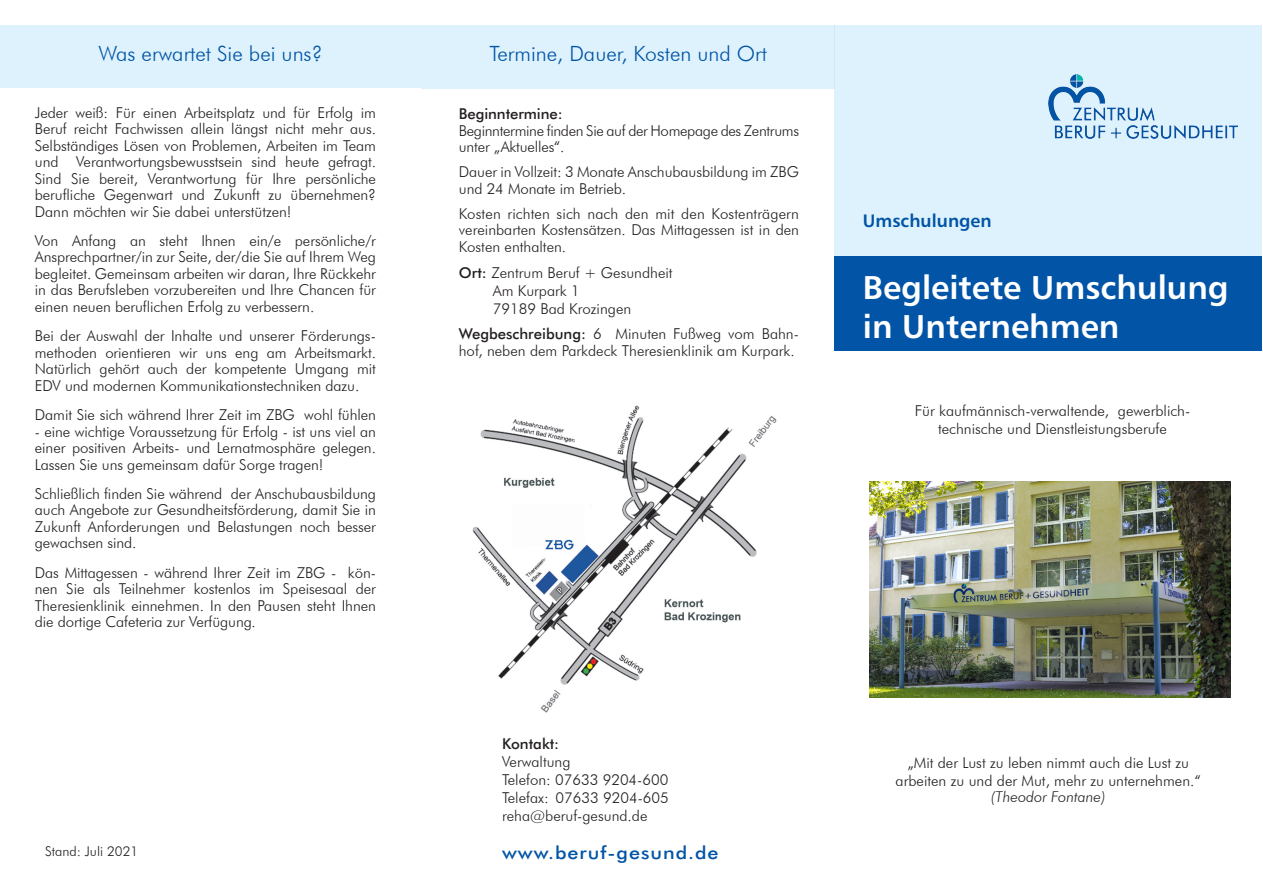
<style>
.page{position:relative;width:1263px;height:893px;background:#fff}
.page>*{position:absolute;margin:0;border:0;box-sizing:border-box;transform-origin:0 0}
.t1{font:33px/39px "Humanist 777 BT Bold B";color:#fff}
.t2{font:300 21px "Futura BT";color:#0154a6}
.t3{font:500 18px "Futura BT";letter-spacing:.05em;color:#0154a6;scale:1.1 1}
.t4{font:18px "Humanist 777 BT Bold B";color:#0154a6}
.t5{font:300 15px/16.5px "Futura BT";letter-spacing:-.005em;color:#231f20;text-align:justify}
.t6{font:500 15px "Futura BT";letter-spacing:-.005em;color:#231f20}
.t7{font:italic 300 15px "Futura BT";color:#231f20}
.t8{font:300 13.5px "Futura BT";color:#231f20}
.s1{font-weight:500}
</style>
<div class="page">
<img style="left:472px;top:405px;width:305px;height:308px">
<div style="left:0;top:26px;width:421px;height:62px;background:#ddf2fc"></div>
<div style="left:834px;top:256px;width:428px;height:95px;background:#0154a6"></div>
<div style="left:834px;top:26px;width:428px;height:230px;background:#ddf2fc"></div>
<div style="left:421px;top:26px;width:413px;height:63px;background:#ddf2fc"></div>
<img style="left:1048px;top:74px;width:190px;height:64px">
<img style="left:869px;top:481px;width:361px;height:216px">
<p class="t2" style="left:98px;top:40px;width:225px">Was erwartet Sie bei uns?</p>
<p class="t5" style="left:35px;top:104px;width:343px">Jeder weiß: Für einen Arbeitsplatz und für Erfolg im Beruf reicht Fachwissen allein längst nicht mehr aus.<br>Selbständiges Lösen von Problemen, Arbeiten im Team und Verantwortungsbewusstsein sind heute gefragt.<br>Sind Sie bereit, Verantwortung für Ihre persönliche berufliche Gegenwart und Zukunft zu übernehmen?<br>Dann möchten wir Sie dabei unterstützen!</p>
<p class="t5" style="left:35px;top:232px;width:343px">Von Anfang an steht Ihnen ein/e persönliche/r Ansprechpartner/in zur Seite, der/die Sie auf Ihrem Weg begleitet. Gemeinsam arbeiten wir daran, Ihre Rückkehr in das Berufsleben vorzubereiten und Ihre Chancen für einen neuen beruflichen Erfolg zu verbessern.</p>
<p class="t5" style="left:35px;top:328px;width:343px">Bei der Auswahl der Inhalte und unserer Förderungs&shy;methoden orientieren wir uns eng am Arbeitsmarkt.<br>Natürlich gehört auch der kompetente Umgang mit EDV und modernen Kommunikationstechniken dazu.</p>
<p class="t5" style="left:35px;top:406px;width:343px">Damit Sie sich während Ihrer Zeit im ZBG wohl fühlen</p>
<p class="t5" style="left:35px;top:423px;width:343px">- eine wichtige Voraussetzung für Erfolg - ist uns viel an einer positiven Arbeits- und Lernatmosphäre gelegen.<br>Lassen Sie uns gemeinsam dafür Sorge tragen!</p>
<p class="t5" style="left:35px;top:485px;width:343px">Schließlich finden Sie während der Anschubausbildung auch Angebote zur Gesundheitsförderung, damit Sie in Zukunft Anforderungen und Belastungen noch besser gewachsen sind.</p>
<p class="t5" style="left:35px;top:564px;width:343px">Das Mittagessen - während Ihrer Zeit im ZBG - kön&shy;nen Sie als Teilnehmer kostenlos im Speisesaal der Theresienklinik einnehmen. In den Pausen steht Ihnen die dortige Cafeteria zur Verfügung.</p>
<p class="t2" style="left:489px;top:40px;width:279px">Termine, Dauer, Kosten und Ort</p>
<p class="t6" style="left:459px;top:105px;width:105px">Beginntermine:</p>
<p class="t5" style="left:459px;top:122px;width:342px">Beginntermine finden Sie auf der Homepage des Zentrums unter „Aktuelles“.</p>
<p class="t5" style="left:459px;top:164px;width:342px">Dauer in Vollzeit: 3 Monate Anschubausbildung im ZBG und 24 Monate im Betrieb.</p>
<p class="t5" style="left:459px;top:205px;width:342px">Kosten richten sich nach den mit den Kostenträgern vereinbarten Kostensätzen. Das Mittagessen ist in den Kosten enthalten.</p>
<p class="t5" style="left:459px;top:265px;width:215px"><span class="s1">Ort:</span> Zentrum Beruf + Gesundheit</p>
<p class="t5" style="left:493px;top:283px;width:88px">Am Kurpark 1</p>
<p class="t5" style="left:493px;top:301px;width:140px">79189 Bad Krozingen</p>
<p class="t5" style="left:459px;top:326px;width:342px"><span class="s1">Wegbeschreibung:</span> 6 Minuten Fußweg vom Bahn&shy;hof, neben dem Parkdeck Theresienklinik am Kurpark.</p>
<p class="t6" style="left:502px;top:735px;width:59px">Kontakt:</p>
<p class="t5" style="left:502px;top:753px;width:70px">Verwaltung</p>
<p class="t5" style="left:502px;top:771px;width:168px">Telefon: 07633 9204-600</p>
<p class="t5" style="left:502px;top:789px;width:168px">Telefax: 07633 9204-605</p>
<p class="t5" style="left:502px;top:807px;width:147px">reha@beruf-gesund.de</p>
<p class="t8" style="left:45px;top:843px;width:95px">Stand: Juli 2021</p>
<p class="t3" style="left:502px;top:842px;width:198px">www.beruf-gesund.de</p>
<p class="t4" style="left:863px;top:209px;width:130px">Umschulungen</p>
<p class="t1" style="left:863px;top:267px;width:367px">Begleitete Umschulung in Unternehmen</p>
<p class="t5" style="left:915px;top:401px;width:277px;line-height:18px;text-align:center">Für kaufmännisch-verwaltende, gewerblich&shy;technische und Dienstleistungsberufe</p>
<p class="t5" style="left:907px;top:754px;width:283px">„Mit der Lust zu leben nimmt auch die Lust zu</p>
<p class="t5" style="left:895px;top:772px;width:307px">arbeiten zu und der Mut, mehr zu unternehmen.“</p>
<p class="t7" style="left:991px;top:788px;width:117px">(Theodor Fontane)</p>
</div>
